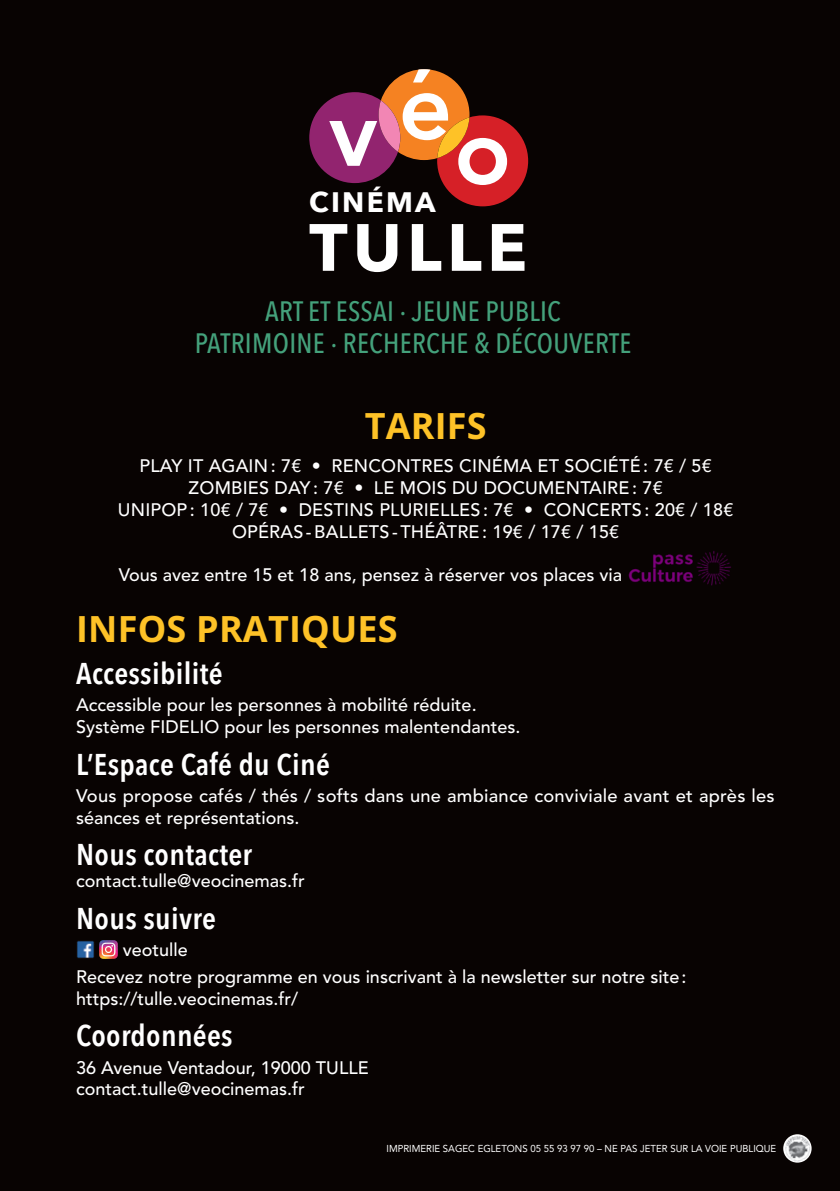
<style>
.page{position:relative;width:840px;height:1191px;background:#fff}
.page>*{position:absolute;margin:0;border:0;box-sizing:border-box;transform-origin:0 0}
.t1{font:700 66px "Avenir Next";letter-spacing:.08em;color:#fff}
.t2{font:700 36px "Open Sans";letter-spacing:.005em;color:#fec227}
.t3{font:600 30px "Avenir Next Condensed";letter-spacing:.01em;color:#fff}
.t4{font:500 28px/32px "Avenir Next Condensed";letter-spacing:.01em;color:#44a17b;text-align:center}
.t5{font:700 28px "Avenir Next";letter-spacing:.08em;color:#fff}
.t6{font:500 18px/22px "Avenir LT Std";color:#fff}
.t7{font:10px "Avenir LT Std";color:#fff;scale:.96 1}
</style>
<div class="page">
<div style="left:0;top:0;width:839px;height:1191px;background:#080302"></div>
<img style="left:782px;top:1134px;width:29px;height:28px;border-radius:14px">
<svg style="left:309px;top:69px;width:219px;height:137px"></svg>
<img style="left:626px;top:549px;width:106px;height:38px">
<img style="left:76px;top:940px;width:19px;height:18px">
<img style="left:100px;top:940px;width:18px;height:18px">
<h3 class="t5" style="left:309px;top:178px;width:128px">CINÉMA</h3>
<h1 class="t1" style="left:309px;top:190px;width:219px">TULLE</h1>
<h3 class="t4" style="left:194px;top:295px;width:438px">ART ET ESSAI · JEUNE PUBLIC<br>PATRIMOINE · RECHERCHE &amp; DÉCOUVERTE</h3>
<h2 class="t2" style="left:364px;top:400px;width:123px">TARIFS</h2>
<p class="t6" style="left:118px;top:455px;width:616px;text-align:center">PLAY IT AGAIN: 7€ • RENCONTRES CINÉMA ET SOCIÉTÉ: 7€ / 5€ ZOMBIES DAY: 7€ • LE MOIS DU DOCUMENTAIRE: 7€<br>UNIPOP: 10€ / 7€ • DESTINS PLURIELLES : 7€ • CONCERTS : 20€ / 18€ OPÉRAS -BALLETS - THÉÂTRE: 19€ / 17€ / 15€</p>
<p class="t6" style="left:119px;top:564px;width:504px">Vous avez entre 15 et 18 ans, pensez à réserver vos places via</p>
<h2 class="t2" style="left:76px;top:604px;width:323px">INFOS PRATIQUES</h2>
<h3 class="t3" style="left:76px;top:647px;width:148px">Accessibilité</h3>
<p class="t6" style="left:76px;top:695px;width:445px">Accessible pour les personnes à mobilité réduite.<br>Système FIDELIO pour les personnes malentendantes.</p>
<h3 class="t3" style="left:76px;top:738px;width:255px">L’Espace Café du Ciné</h3>
<p class="t6" style="left:76px;top:785px;width:699px">Vous propose cafés / thés / softs dans une ambiance conviviale avant et après les séances et représentations.</p>
<h3 class="t3" style="left:76px;top:829px;width:177px">Nous contacter</h3>
<p class="t6" style="left:76px;top:870px;width:230px">contact.tulle@veocinemas.fr</p>
<h3 class="t3" style="left:76px;top:892px;width:141px">Nous suivre</h3>
<p class="t6" style="left:76px;top:936px;width:611px;line-height:27.2px;text-indent:46px">veotulle<br>Recevez notre programme en vous inscrivant à la newsletter sur notre site:</p>
<p class="t6" style="left:76px;top:988px;width:223px">https://tulle.veocinemas.fr/</p>
<h3 class="t3" style="left:76px;top:1010px;width:158px">Coordonnées</h3>
<p class="t6" style="left:76px;top:1057px;width:294px">36 Avenue Ventadour, 19000 TULLE contact.tulle@veocinemas.fr</p>
<p class="t7" style="left:386px;top:1143px;width:407px">IMPRIMERIE SAGEC EGLETONS 05 55 93 97 90 – NE PAS JETER SUR LA VOIE PUBLIQUE</p>
</div>
